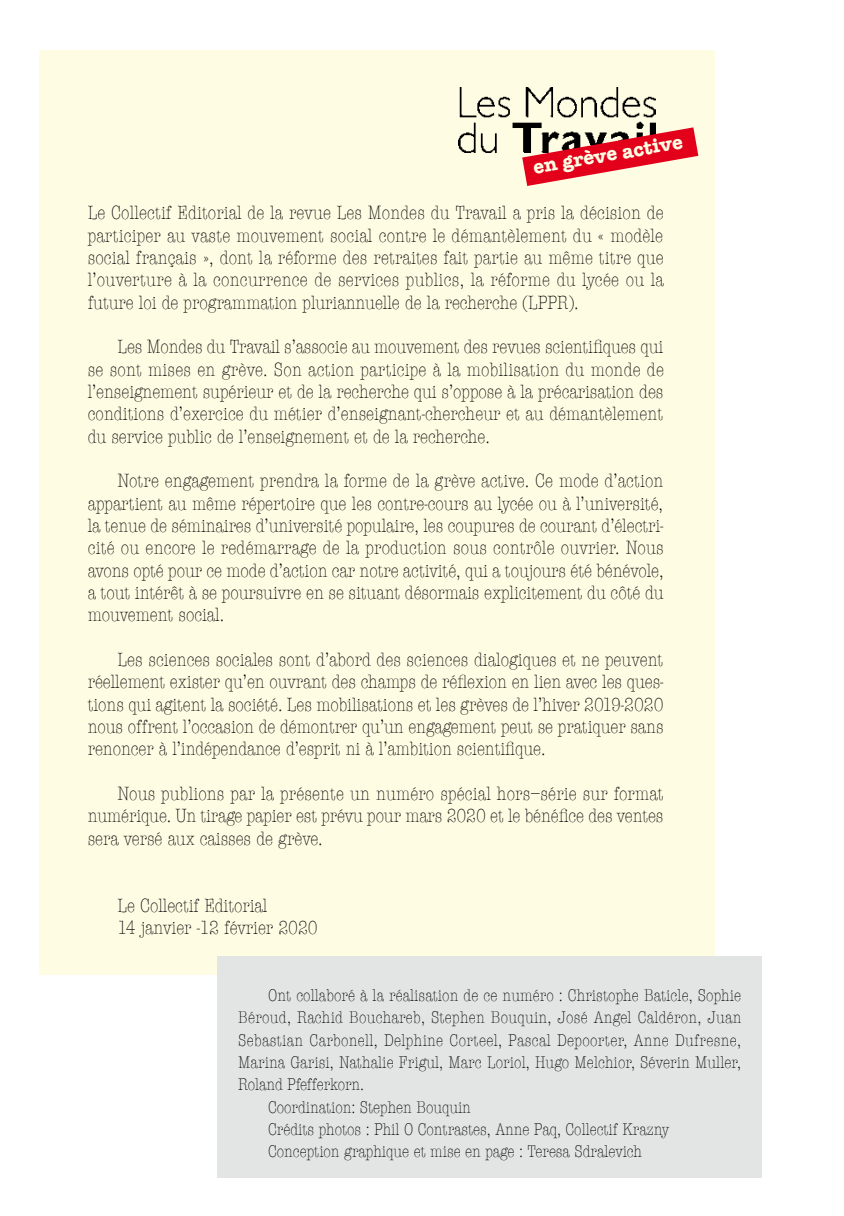
<style>
.page{position:relative;width:844px;height:1216px;background:#fff}
.page>*{position:absolute;margin:0;border:0;box-sizing:border-box;transform-origin:0 0}
.t1{font:300 condensed 19.78px/22.4px "American Typewriter";letter-spacing:-.005em;color:#000;text-align:justify}
.t2{font:700 19.78px "American Typewriter";color:#fffce4}
.t3{font:300 condensed 17.5px "American Typewriter";letter-spacing:.005em;color:#000}
</style>
<div class="page">
<div style="left:40px;top:50px;width:674px;height:924px;background:#fffce4"></div>
<img style="left:458px;top:88px;width:197px;height:64px">
<svg style="left:522px;top:127px;width:176px;height:59px"></svg>
<div style="left:217px;top:956px;width:544px;height:221px;background:#e3e4e4"></div>
<p class="t2" style="left:530px;top:151px;width:153px;rotate:-10deg">en grève active</p>
<p class="t1" style="left:88px;top:201px;width:577px">Le Collectif Editorial de la revue Les Mondes du Travail a pris la décision de participer au vaste mouvement social contre le démantèlement du « modèle social français », dont la réforme des retraites fait partie au même titre que l’ouverture à la concurrence de services publics, la réforme du lycée ou la future loi de programmation pluriannuelle de la recherche (LPPR).</p>
<p class="t1" style="left:88px;top:335px;width:577px;text-indent:30px">Les Mondes du Travail s’associe au mouvement des revues scientifiques qui se sont mises en grève. Son action participe à la mobilisation du monde de l’enseignement supérieur et de la recherche qui s’oppose à la précarisation des conditions d’exercice du métier d’enseignant-chercheur et au démantèlement du service public de l’enseignement et de la recherche.</p>
<p class="t1" style="left:88px;top:469px;width:577px;text-indent:30px">Notre engagement prendra la forme de la grève active. Ce mode d’action appartient au même répertoire que les contre-cours au lycée ou à l’université, la tenue de séminaires d’université populaire, les coupures de courant d’électri&shy;cité ou encore le redémarrage de la production sous contrôle ouvrier. Nous avons opté pour ce mode d’action car notre activité, qui a toujours été bénévole, a tout intérêt à se poursuivre en se situant désormais explicitement du côté du mouvement social.</p>
<p class="t1" style="left:88px;top:648px;width:577px;text-indent:30px">Les sciences sociales sont d’abord des sciences dialogiques et ne peuvent réellement exister qu’en ouvrant des champs de réflexion en lien avec les ques&shy;tions qui agitent la société. Les mobilisations et les grèves de l’hiver 2019-2020 nous offrent l’occasion de démontrer qu’un engagement peut se pratiquer sans renoncer à l’indépendance d’esprit ni à l’ambition scientifique.</p>
<p class="t1" style="left:88px;top:782px;width:577px;text-indent:30px">Nous publions par la présente un numéro spécial hors–série sur format numérique. Un tirage papier est prévu pour mars 2020 et le bénéfice des ventes sera versé aux caisses de grève.</p>
<p class="t1" style="left:117px;top:893px;width:202px">Le Collectif Editorial<br>14 janvier -12 février 2020</p>
<p class="t3" style="left:268px;top:983px;width:474px">Ont collaboré à la réalisation de ce numéro : Christophe Baticle, Sophie</p>
<p class="t3" style="left:238px;top:1005px;width:504px">Béroud, Rachid Bouchareb, Stephen Bouquin, José Angel Caldéron, Juan</p>
<p class="t3" style="left:238px;top:1028px;width:504px">Sebastian Carbonell, Delphine Corteel, Pascal Depoorter, Anne Dufresne,</p>
<p class="t3" style="left:238px;top:1050px;width:504px">Marina Garisi, Nathalie Frigul, Marc Loriol, Hugo Melchior, Séverin Muller,</p>
<p class="t3" style="left:238px;top:1072px;width:127px">Roland Pfefferkorn.</p>
<p class="t3" style="left:268px;top:1095px;width:204px">Coordination: Stephen Bouquin</p>
<p class="t3" style="left:268px;top:1117px;width:402px">Crédits photos : Phil O Contrastes, Anne Paq, Collectif Krazny</p>
<p class="t3" style="left:268px;top:1139px;width:375px">Conception graphique et mise en page : Teresa Sdralevich</p>
</div>
